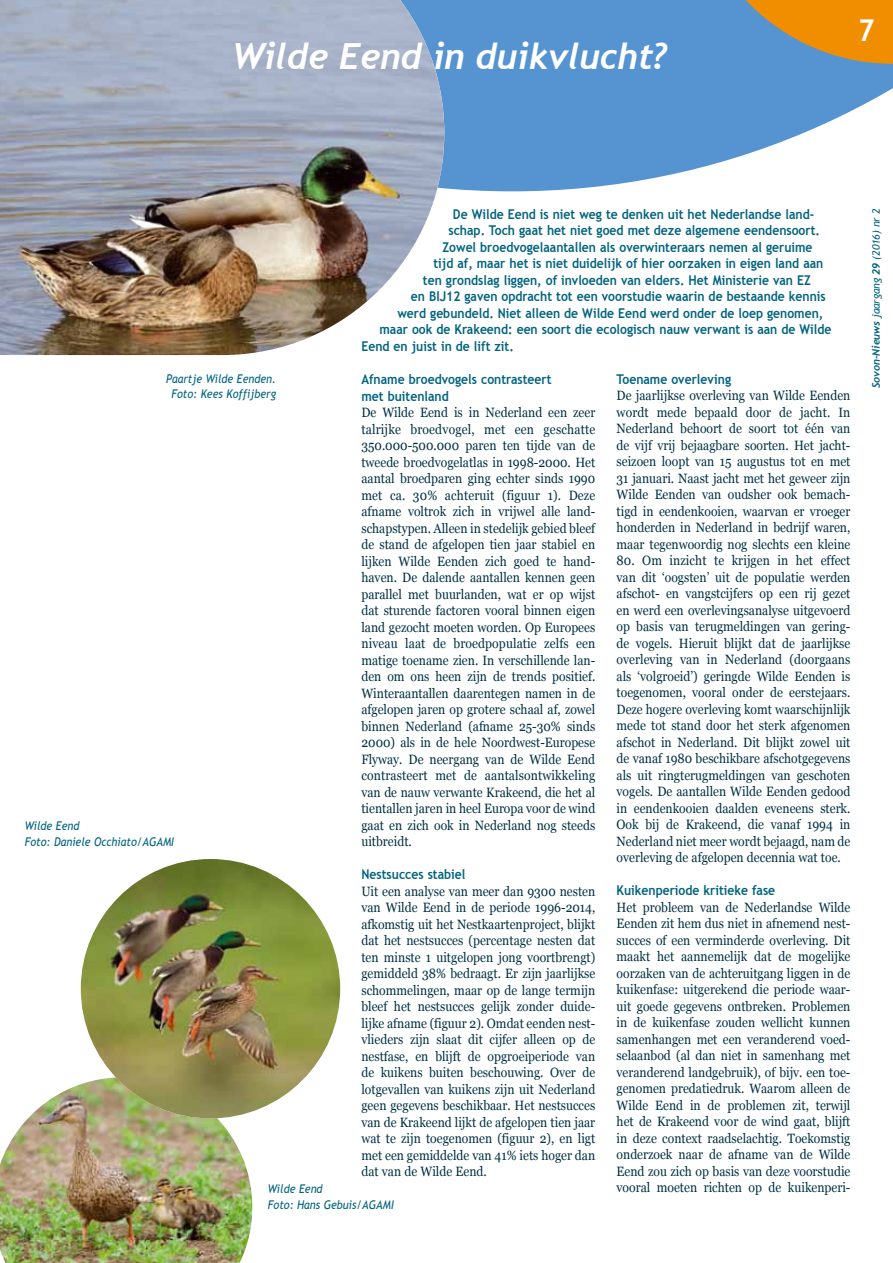
<style>
.page{position:relative;width:893px;height:1263px;background:#fff}
.page>*{position:absolute;margin:0;border:0;box-sizing:border-box;transform-origin:0 0}
.t1{font:italic 700 36px "Trebuchet";color:#fff}
.t2{font:700 30px "Trebuchet MS";color:#fff;scale:.9 1}
.t3{font:13.5px/16.5px "Georgia";color:#003041;text-align:justify;scale:.9 1}
.t4{font:700 13.5px/16.5px "Trebuchet MS";color:#00637f;scale:.9 1}
.t5{font:italic 12px/16.5px "Trebuchet MS";color:#00637f;scale:.9 1}
.t6{font:italic 10.5px "Trebuchet MS";letter-spacing:-.01em;color:#00637f}
.s1{font-family:"Trebuchet";font-weight:700}
</style>
<div class="page">
<svg style="left:444px;top:0;width:449px;height:191px;fill:#5594d0"></svg>
<svg style="left:691px;top:0;width:202px;height:64px;background:#a39067"></svg>
<img style="left:0;top:0;width:444px;height:355px">
<img style="left:0;top:1077px;width:252px;height:186px">
<img style="left:81px;top:859px;width:259px;height:259px;border-radius:130px">
<h1 class="t1" style="left:232px;top:34px;width:438px">Wilde Eend in duikvlucht?</h1>
<h2 class="t2" style="left:858px;top:11px;width:19px">7</h2>
<p class="t4" style="left:453px;top:206px;width:403px">De Wilde Eend is niet weg te denken uit het Nederlandse land-</p>
<p class="t4" style="left:448px;top:222px;width:414px">schap. Toch gaat het niet goed met deze algemene eendensoort.</p>
<p class="t4" style="left:442px;top:239px;width:413px">Zowel broedvogelaantallen als overwinteraars nemen al geruime</p>
<p class="t4" style="left:433px;top:255px;width:435px">tijd af, maar het is niet duidelijk of hier oorzaken in eigen land aan</p>
<p class="t4" style="left:423px;top:272px;width:432px">ten grondslag liggen, of invloeden van elders. Het Ministerie van EZ</p>
<p class="t4" style="left:411px;top:288px;width:462px">en BIJ12 gaven opdracht tot een voorstudie waarin de bestaande kennis</p>
<p class="t4" style="left:397px;top:305px;width:475px">werd gebundeld. Niet alleen de Wilde Eend werd onder de loep genomen,</p>
<p class="t4" style="left:379px;top:321px;width:504px">maar ook de Krakeend: een soort die ecologisch nauw verwant is aan de Wilde</p>
<p class="t4" style="left:361px;top:338px;width:171px">Eend en juist in de lift zit.</p>
<p class="t4" style="left:617px;top:371px;width:129px">Toename overleving</p>
<p class="t3" style="left:617px;top:388px;width:261px">De jaarlijkse overleving van Wilde Eenden wordt mede bepaald door de jacht. In Nederland behoort de soort tot één van de vijf vrij bejaagbare soorten. Het jacht&shy;seizoen loopt van 15 augustus tot en met 31 januari. Naast jacht met het geweer zijn Wilde Eenden van oudsher ook bemach&shy;tigd in eendenkooien, waarvan er vroeger honderden in Nederland in bedrijf waren, maar tegenwoordig nog slechts een kleine</p>
<p class="t3" style="left:617px;top:553px;width:261px">80. Om inzicht te krijgen in het effect van dit ‘oogsten’ uit de populatie werden afschot- en vangstcijfers op een rij gezet en werd een overlevingsanalyse uitgevoerd op basis van terugmeldingen van gering&shy;de vogels. Hieruit blijkt dat de jaarlijkse overleving van in Nederland (doorgaans als ‘volgroeid’) geringde Wilde Eenden is toegenomen, vooral onder de eerstejaars.<br>Deze hogere overleving komt waarschijnlijk mede tot stand door het sterk afgenomen afschot in Nederland. Dit blijkt zowel uit de vanaf 1980 beschikbare afschotgegevens als uit ringterugmeldingen van geschoten vogels. De aantallen Wilde Eenden gedood in eendenkooien daalden eveneens sterk.<br>Ook bij de Krakeend, die vanaf 1994 in Nederland niet meer wordt bejaagd, nam de overleving de afgelopen decennia wat toe.</p>
<p class="t4" style="left:617px;top:882px;width:178px">Kuikenperiode kritieke fase</p>
<p class="t3" style="left:617px;top:899px;width:261px">Het probleem van de Nederlandse Wilde Eenden zit hem dus niet in afnemend nest&shy;succes of een verminderde overleving. Dit maakt het aannemelijk dat de mogelijke oorzaken van de achteruitgang liggen in de kuikenfase: uitgerekend die periode waar&shy;uit goede gegevens ontbreken. Problemen in de kuikenfase zouden wellicht kunnen samenhangen met een veranderend voed&shy;selaanbod (al dan niet in samenhang met veranderend landgebruik), of bijv. een toe&shy;genomen predatiedruk. Waarom alleen de Wilde Eend in de problemen zit, terwijl het de Krakeend voor de wind gaat, blijft in deze context raadselachtig. Toekomstig onderzoek naar de afname van de Wilde Eend zou zich op basis van deze voorstudie vooral moeten richten op de kuikenperi-</p>
<p class="t4" style="left:361px;top:371px;width:213px">Afname broedvogels contrasteert met buitenland</p>
<p class="t3" style="left:361px;top:404px;width:261px">De Wilde Eend is in Nederland een zeer talrijke broedvogel, met een geschatte 350.000-500.000 paren ten tijde van de tweede broedvogelatlas in 1998-2000. Het aantal broedparen ging echter sinds 1990 met ca. 30% achteruit (figuur 1). Deze afname voltrok zich in vrijwel alle land&shy;schapstypen. Alleen in stedelijk gebied bleef de stand de afgelopen tien jaar stabiel en lijken Wilde Eenden zich goed te hand&shy;haven. De dalende aantallen kennen geen parallel met buurlanden, wat er op wijst dat sturende factoren vooral binnen eigen land gezocht moeten worden. Op Europees niveau laat de broedpopulatie zelfs een matige toename zien. In verschillende lan&shy;den om ons heen zijn de trends positief.<br>Winteraantallen daarentegen namen in de afgelopen jaren op grotere schaal af, zowel binnen Nederland (afname 25-30% sinds 2000) als in de hele Noordwest-Europese Flyway. De neergang van de Wilde Eend contrasteert met de aantalsontwikkeling van de nauw verwante Krakeend, die het al tientallen jaren in heel Europa voor de wind gaat en zich ook in Nederland nog steeds uitbreidt.</p>
<p class="t4" style="left:361px;top:866px;width:117px">Nestsucces stabiel</p>
<p class="t3" style="left:361px;top:883px;width:261px">Uit een analyse van meer dan 9300 nesten van Wilde Eend in de periode 1996-2014, afkomstig uit het Nestkaartenproject, blijkt dat het nestsucces (percentage nesten dat ten minste 1 uitgelopen jong voortbrengt) gemiddeld 38% bedraagt. Er zijn jaarlijkse schommelingen, maar op de lange termijn bleef het nestsucces gelijk zonder duide&shy;lijke afname (figuur 2). Omdat eenden nest&shy;vlieders zijn slaat dit cijfer alleen op de nestfase, en blijft de opgroeiperiode van de kuikens buiten beschouwing. Over de lotgevallen van kuikens zijn uit Nederland geen gegevens beschikbaar. Het nestsucces van de Krakeend lijkt de afgelopen tien jaar wat te zijn toegenomen (figuur 2), en ligt met een gemiddelde van 41% iets hoger dan dat van de Wilde Eend.</p>
<p class="t5" style="left:166px;top:372px;width:124px;line-height:15px;text-align:center">Paartje Wilde Eenden.<br>Foto: Kees Koffijberg</p>
<p class="t5" style="left:25px;top:817px;width:168px">Wilde Eend<br>Foto: Daniele Occhiato/AGAMI</p>
<p class="t5" style="left:268px;top:1180px;width:142px">Wilde Eend<br>Foto: Hans Gebuis/AGAMI</p>
<p class="t6" style="left:870px;top:388px;width:181px;rotate:-90deg"><span class="s1">Sovon-Nieuws</span> jaargang <span class="s1">29</span> (2016) nr 2</p>
</div>
